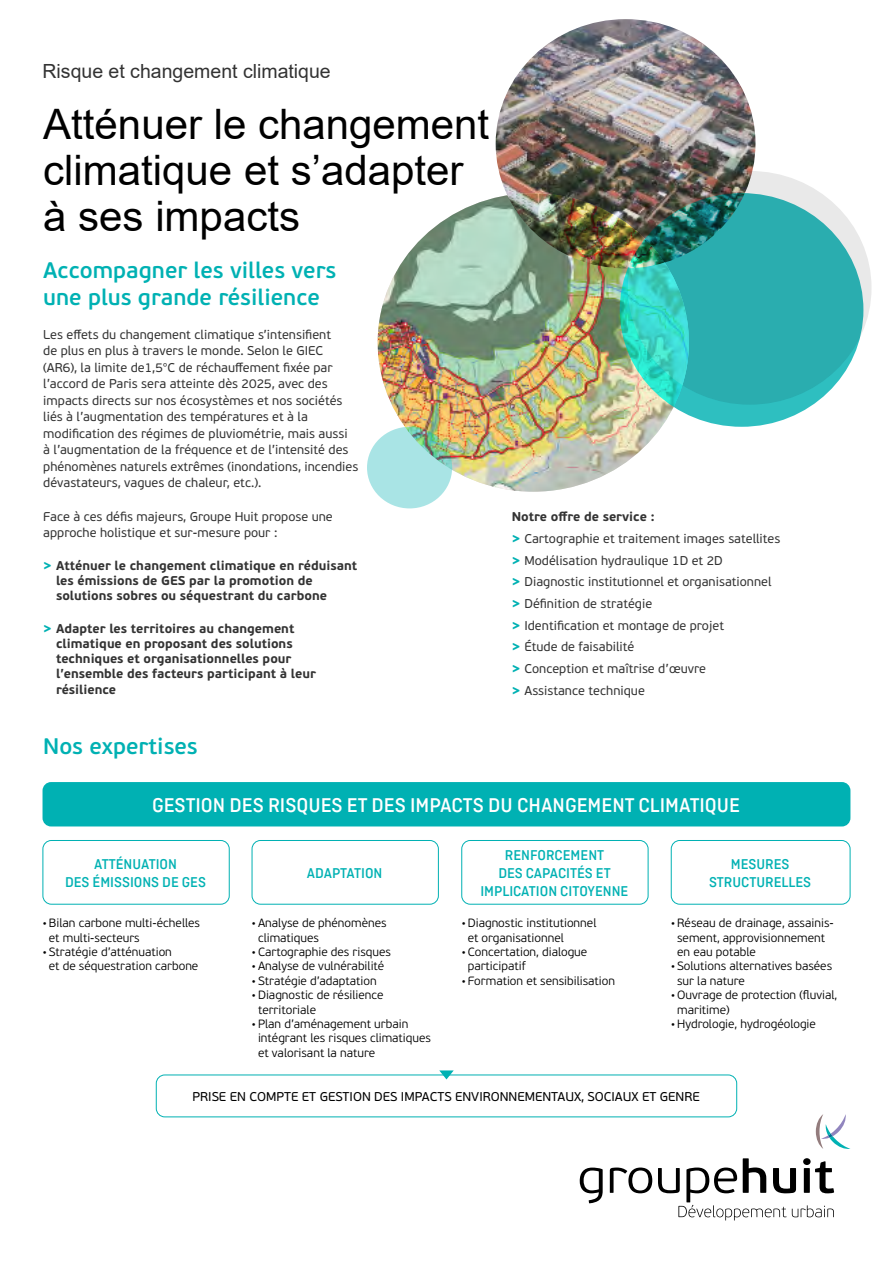
<style>
.page{position:relative;width:893px;height:1263px;background:#fff}
.page>*{position:absolute;margin:0;border:0;box-sizing:border-box;transform-origin:0 0}
.t1{font:42px/46.2px "Arial";color:#000}
.t2{font:600 22.5px/27px "PF Beau Sans Pro";color:#00b1b3}
.t3{font:500 21px "Ciutadella";color:#fff}
.t4{font:19.5px "Arial";color:#333}
.t5{font:500 15px/18px "Ciutadella";color:#00b1b3;text-align:center}
.t6{font:12.75px/16.5px "PF Beau Sans Pro";color:#333}
.t7{font:700 12.75px/15.3px "PF Beau Sans Pro";color:#333}
.t8{font:12.75px "PF Beau Sans Pro";color:#000}
.t9{font:300 12px/14.4px "PF Beau Sans Pro";color:#000}
.s1{font-weight:900;color:#00b1b3}
.s2{font-weight:700}
</style>
<div class="page">
<svg style="left:580px;top:1167px;width:23px;height:36px"></svg>
<svg style="left:610px;top:1167px;width:42px;height:26px"></svg>
<svg style="left:658px;top:1158px;width:176px;height:62px"></svg>
<svg style="left:816px;top:1114px;width:34px;height:35px"></svg>
<div style="left:367px;top:427px;width:85px;height:81px;background:#a9e4e5;border-radius:50%"></div>
<img style="left:496px;top:19px;width:259px;height:174px">
<div style="left:620px;top:193px;width:243px;height:234px;background:#2ebfc0;border-radius:50%"></div>
<svg style="left:628px;top:171px;width:243px;height:234px;background:#3eacad"></svg>
<img style="left:378px;top:193px;width:311px;height:299px">
<div style="left:156px;top:1074px;width:581px;height:43px;border:1px solid #00b1b3;border-radius:9px"></div>
<svg style="left:439px;top:1070px;width:15px;height:9px"></svg>
<div style="left:43px;top:782px;width:807px;height:44px;background:#00b1b3;border-radius:9px"></div>
<div style="left:43px;top:840px;width:187px;height:64px;border:1px solid #00b1b3;border-radius:9px"></div>
<div style="left:252px;top:840px;width:187px;height:64px;border:1px solid #00b1b3;border-radius:9px"></div>
<div style="left:461px;top:840px;width:187px;height:64px;border:1px solid #00b1b3;border-radius:9px"></div>
<div style="left:671px;top:840px;width:179px;height:64px;border:1px solid #00b1b3;border-radius:9px"></div>
<h3 class="t4" style="left:43px;top:58px;width:290px">Risque et changement climatique</h3>
<h1 class="t1" style="left:43px;top:101px;width:447px">Atténuer le changement climatique et s’adapter à ses impacts</h1>
<h2 class="t2" style="left:43px;top:257px;width:295px">Accompagner les villes vers une plus grande résilience</h2>
<p class="t6" style="left:43px;top:326px;width:316px">Les effets du changement climatique s’intensifient<br>de plus en plus à travers le monde. Selon le GIEC (AR6), la limite de1,5°C de réchauffement fixée par l’accord de Paris sera atteinte dès 2025, avec des impacts directs sur nos écosystèmes et nos sociétés liés à l’augmentation des températures et à la modification des régimes de pluviométrie, mais aussi<br>à l’augmentation de la fréquence et de l’intensité des phénomènes naturels extrêmes (inondations, incendies dévastateurs, vagues de chaleur, etc.).</p>
<p class="t6" style="left:43px;top:508px;width:291px">Face à ces défis majeurs, Groupe Huit propose une approche holistique et sur-mesure pour :</p>
<p class="t7" style="left:56px;top:557px;width:303px;text-indent:-13px"><span class="s1">&gt;</span> Atténuer le changement climatique en réduisant les émissions de GES par la promotion de solutions sobres ou séquestrant du carbone</p>
<p class="t7" style="left:56px;top:620px;width:261px;text-indent:-13px"><span class="s1">&gt;</span> Adapter les territoires au changement climatique en proposant des solutions techniques et organisationnelles pour l’ensemble des facteurs participant à leur résilience</p>
<h2 class="t2" style="left:43px;top:733px;width:156px">Nos expertises</h2>
<p class="t6" style="left:512px;top:506px;width:270px;line-height:21.8px"><span class="s2">Notre offre de service :<br></span><span class="s1">&gt;</span> Cartographie et traitement images satellites <span class="s1">&gt;</span> Modélisation hydraulique 1D et 2D<br><span class="s1">&gt;</span> Diagnostic institutionnel et organisationnel <span class="s1">&gt;</span> Définition de stratégie<br><span class="s1">&gt;</span> Identification et montage de projet<br><span class="s1">&gt;</span> Étude de faisabilité<br><span class="s1">&gt;</span> Conception et maîtrise d’œuvre<br><span class="s1">&gt;</span> Assistance technique</p>
<h3 class="t3" style="left:152px;top:794px;width:589px">GESTION DES RISQUES ET DES IMPACTS DU CHANGEMENT CLIMATIQUE</h3>
<p class="t5" style="left:65px;top:855px;width:142px">ATTÉNUATION<br>DES ÉMISSIONS DE GES</p>
<p class="t5" style="left:307px;top:864px;width:77px">ADAPTATION</p>
<p class="t9" style="left:49px;top:916px;width:153px;text-indent:-6px">•Bilan carbone multi-échelles et multi-secteurs</p>
<p class="t9" style="left:49px;top:945px;width:151px;text-indent:-6px">• Stratégie d’atténuation<br>et de séquestration carbone</p>
<p class="t9" style="left:258px;top:916px;width:130px;text-indent:-6px">•Analyse de phénomènes climatiques</p>
<p class="t9" style="left:252px;top:945px;width:141px">• Cartographie des risques</p>
<p class="t9" style="left:252px;top:959px;width:134px">•Analyse de vulnérabilité</p>
<p class="t9" style="left:252px;top:973px;width:127px">• Stratégie d’adaptation</p>
<p class="t9" style="left:258px;top:988px;width:127px;text-indent:-6px">•Diagnostic de résilience territoriale</p>
<p class="t9" style="left:258px;top:1017px;width:174px;text-indent:-6px">•Plan d’aménagement urbain intégrant les risques climatiques et valorisant la nature</p>
<p class="t5" style="left:480px;top:846px;width:150px">RENFORCEMENT<br>DES CAPACITÉS ET<br>IMPLICATION CITOYENNE</p>
<p class="t5" style="left:709px;top:855px;width:104px">MESURES<br>STRUCTURELLES</p>
<p class="t9" style="left:468px;top:916px;width:130px;text-indent:-6px">•Diagnostic institutionnel et organisationnel</p>
<p class="t9" style="left:468px;top:945px;width:121px;text-indent:-6px">• Concertation, dialogue participatif</p>
<p class="t9" style="left:461px;top:973px;width:155px">• Formation et sensibilisation</p>
<p class="t9" style="left:677px;top:916px;width:158px;text-indent:-6px">•Réseau de drainage, assainis&shy;sement, approvisionnement en eau potable</p>
<p class="t9" style="left:677px;top:959px;width:156px;text-indent:-6px">• Solutions alternatives basées sur la nature</p>
<p class="t9" style="left:677px;top:988px;width:161px;text-indent:-6px">•Ouvrage de protection (fluvial, maritime)</p>
<p class="t9" style="left:671px;top:1017px;width:147px">•Hydrologie, hydrogéologie</p>
<p class="t8" style="left:193px;top:1089px;width:509px">PRISE EN COMPTE ET GESTION DES IMPACTS ENVIRONNEMENTAUX, SOCIAUX ET GENRE</p>
</div>
